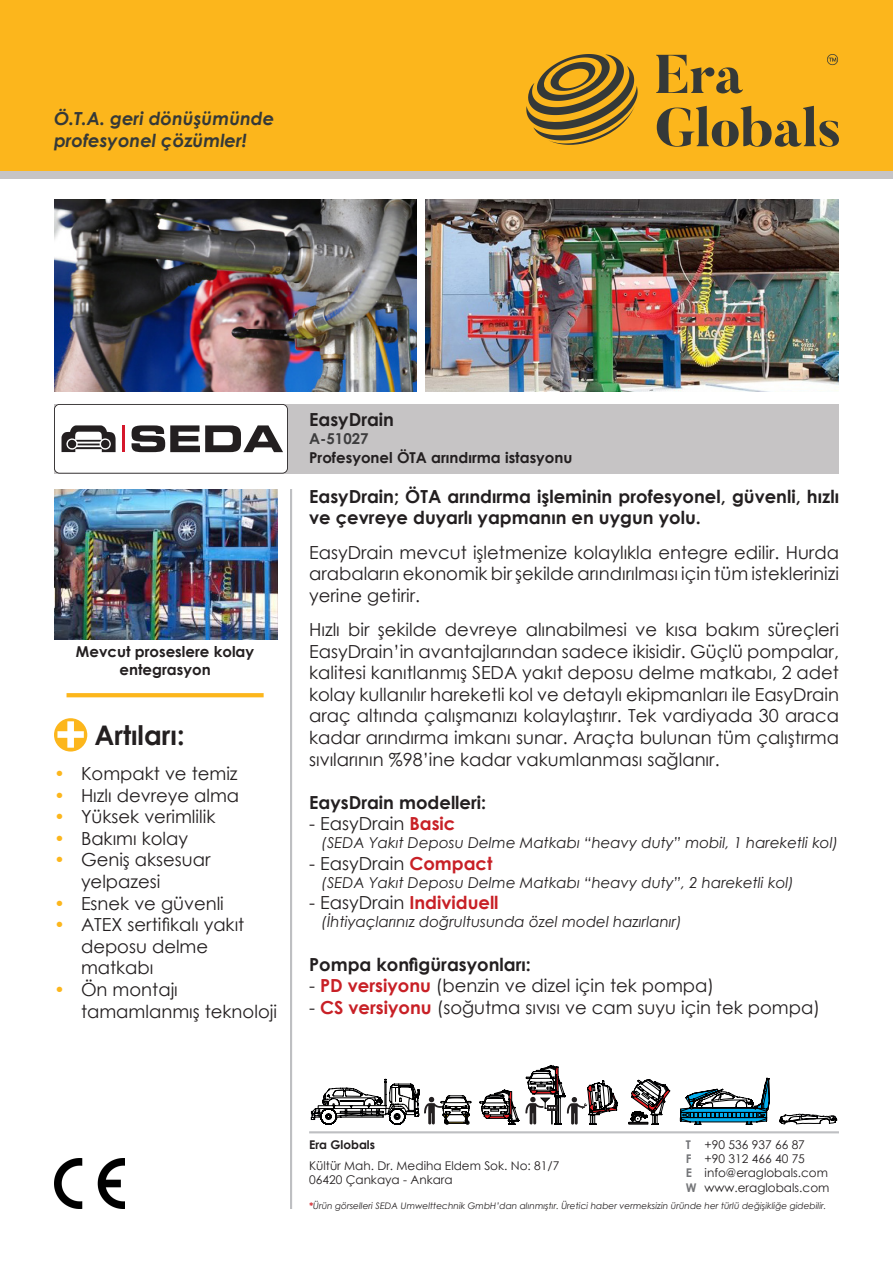
<style>
.page{position:relative;width:893px;height:1263px;background:#fff}
.page>*{position:absolute;margin:0;border:0;box-sizing:border-box;transform-origin:0 0}
.t1{font:700 27px "Century Gothic";color:#231f20}
.t2{font:18px/21.6px "Century Gothic";color:#231f20}
.t3{font:700 18px/21.6px "Century Gothic";color:#231f20}
.t4{font:italic 700 18px/21.6px "Century Gothic";color:#353938}
.t5{font:700 18px "Century Gothic";color:#c82026}
.t6{font:italic 15px "Century Gothic";color:#231f20}
.t7{font:700 15px/18px "Century Gothic";color:#231f20;text-align:center}
.t8{font:700 15px "Century Gothic";color:#3e3e3f}
.t9{font:12px/14.4px "Century Gothic";color:#231f20}
.t10{font:700 12px "Century Gothic";color:#231f20}
.t11{font:700 12px/14.4px "Century Gothic";color:#757679}
.t12{font:italic 9px "Century Gothic";color:#231f20}
.s1{font-size:54px;color:#fff}
.s2{color:#fcb61c}
.s3{font-weight:700;color:#c82026}
.s4{font-weight:400;color:#231f20}
.s5{font-weight:700;color:#d1232a}
</style>
<div class="page">
<div style="left:0;top:0;width:893px;height:179px;background:#c6c4c5"></div>
<div style="left:0;top:0;width:893px;height:170px;background:#fcb61c"></div>
<svg style="left:657px;top:106px;width:182px;height:41px"></svg>
<svg style="left:526px;top:54px;width:112px;height:91px"></svg>
<svg style="left:656px;top:55px;width:87px;height:38px"></svg>
<svg style="left:827px;top:54px;width:11px;height:11px"></svg>
<div style="left:54px;top:404px;width:785px;height:70px;background:#c6c4c5"></div>
<svg style="left:54px;top:404px;width:234px;height:70px;background:#cbc9c9"></svg>
<hr style="left:290px;top:489px;width:2px;height:720px;background:#bebfc2">
<hr style="left:309px;top:1131px;width:530px;height:2px;background:#bebfc2">
<img style="left:425px;top:200px;width:414px;height:191px">
<img style="left:54px;top:200px;width:363px;height:191px">
<img style="left:54px;top:1159px;width:70px;height:50px">
<svg style="left:311px;top:1065px;width:526px;height:60px"></svg>
<img style="left:54px;top:489px;width:223px;height:150px">
<svg style="left:67px;top:693px;width:197px;height:4px"></svg>
<div style="left:54px;top:718px;width:33px;height:33px;background:#fcb61c;border-radius:50%"></div>
<p class="t4" style="left:54px;top:107px;width:222px">Ö.T.A. geri dönüşümünde profesyonel çözümler!</p>
<p class="t7" style="left:76px;top:641px;width:180px">Mevcut proseslere kolay entegrasyon</p>
<h1 class="t1" style="left:54px;top:715px;width:132px"><span class="s1">+</span> Artıları:</h1>
<p class="t2" style="left:54px;top:762px;width:185px"><span class="s2">•</span> Kompakt ve temiz</p>
<p class="t2" style="left:54px;top:784px;width:187px"><span class="s2">•</span> Hızlı devreye alma</p>
<p class="t2" style="left:54px;top:805px;width:163px"><span class="s2">•</span> Yüksek verimlilik</p>
<p class="t2" style="left:54px;top:827px;width:136px"><span class="s2">•</span> Bakımı kolay</p>
<p class="t2" style="left:81px;top:849px;width:131px;text-indent:-27px"><span class="s2">•</span> Geniş aksesuar yelpazesi</p>
<p class="t2" style="left:54px;top:892px;width:171px"><span class="s2">•</span> Esnek ve güvenli</p>
<p class="t2" style="left:81px;top:913px;width:165px;text-indent:-27px"><span class="s2">•</span> ATEX sertifikalı yakıt deposu delme matkabı</p>
<p class="t2" style="left:81px;top:978px;width:198px;text-indent:-27px"><span class="s2">•</span> Ön montajı tamamlanmış teknoloji</p>
<p class="t3" style="left:309px;top:408px;width:86px">EasyDrain</p>
<p class="t8" style="left:309px;top:428px;width:61px">A-51027</p>
<p class="t7" style="left:309px;top:448px;width:265px">Profesyonel ÖTA arındırma istasyonu</p>
<p class="t3" style="left:309px;top:484px;width:531px">EasyDrain; ÖTA arındırma işleminin profesyonel, güvenli, hızlı ve çevreye duyarlı yapmanın en uygun yolu.</p>
<p class="t2" style="left:309px;top:541px;width:531px;text-align:justify">EasyDrain mevcut işletmenize kolaylıkla entegre edilir. Hurda arabaların ekonomik bir şekilde arındırılması için tüm isteklerinizi yerine getirir.</p>
<p class="t2" style="left:309px;top:618px;width:531px;text-align:justify">Hızlı bir şekilde devreye alınabilmesi ve kısa bakım süreçleri EasyDrain’in avantajlarından sadece ikisidir. Güçlü pompalar, kalitesi kanıtlanmış SEDA yakıt deposu delme matkabı, 2 adet kolay kullanılır hareketli kol ve detaylı ekipmanları ile EasyDrain araç altında çalışmanızı kolaylaştırır. Tek vardiyada 30 araca kadar arındırma imkanı sunar. Araçta bulunan tüm çalıştırma sıvılarının %98’ine kadar vakumlanması sağlanır.</p>
<p class="t3" style="left:309px;top:790px;width:179px">EaysDrain modelleri:</p>
<p class="t2" style="left:309px;top:812px;width:148px">- EasyDrain <span class="s3">Basic</span></p>
<p class="t6" style="left:322px;top:832px;width:518px">(SEDA Yakıt Deposu Delme Matkabı “heavy duty” mobil, 1 hareketli kol)</p>
<p class="t2" style="left:309px;top:852px;width:185px">- EasyDrain <span class="s3">Compact</span></p>
<p class="t6" style="left:322px;top:872px;width:474px">(SEDA Yakıt Deposu Delme Matkabı “heavy duty”, 2 hareketli kol)</p>
<p class="t5" style="left:309px;top:889px;width:191px"><span class="s4">- EasyDrain</span> Individuell</p>
<p class="t6" style="left:322px;top:911px;width:362px">(İhtiyaçlarınız doğrultusunda özel model hazırlanır)</p>
<p class="t3" style="left:309px;top:952px;width:223px">Pompa konfigürasyonları:</p>
<p class="t2" style="left:309px;top:974px;width:406px">- <span class="s3">PD versiyonu</span> (benzin ve dizel için tek pompa)</p>
<p class="t2" style="left:309px;top:996px;width:512px">- <span class="s3">CS versiyonu</span> (soğutma sıvısı ve cam suyu için tek pompa)</p>
<p class="t10" style="left:309px;top:1135px;width:67px">Era Globals</p>
<p class="t9" style="left:309px;top:1158px;width:252px">Kültür Mah. Dr. Mediha Eldem Sok. No: 81/7<br>06420 Çankaya - Ankara</p>
<p class="t11" style="left:686px;top:1136px;width:12px">T<br>F<br>E<br>W</p>
<p class="t9" style="left:705px;top:1137px;width:126px">+90 536 937 66 87<br>+90 312 466 40 75 info@eraglobals.com www.eraglobals.com</p>
<p class="t12" style="left:309px;top:1199px;width:519px"><span class="s5">*</span>Ürün görselleri SEDA Umwelttechnik GmbH’dan alınmıştır. Üretici haber vermeksizin üründe her türlü değişikliğe gidebilir.</p>
</div>
